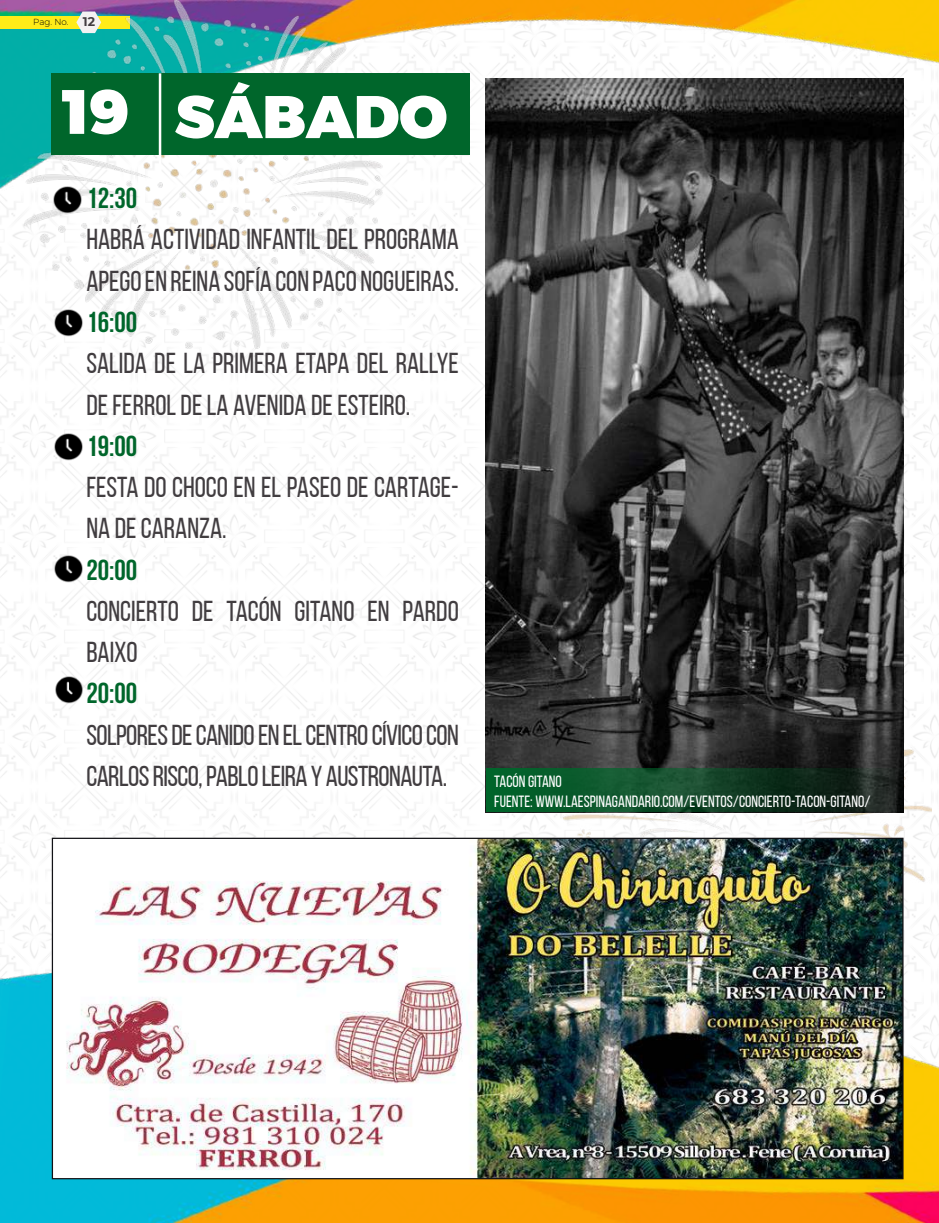
<style>
.page{position:relative;width:939px;height:1223px;background:#fff}
.page>*{position:absolute;margin:0;border:0;box-sizing:border-box;transform-origin:0 0}
.t1{font:900 60px "Montserrat";color:#fff}
.t2{font:28.75px/41.2px "Bebas Neue";color:#413d40}
.t3{font:28.75px/41.2px "Bebas Neue";letter-spacing:-.02em;color:#413d40}
.t4{font:700 28.75px "Bebas Neue";color:#00662b}
.t5{font:16.25px/20px "Bebas Neue";color:#fff}
.t6{font:300 8.75px "Montserrat";color:#000}
.s1{font-weight:700;font-size:12.5px;color:#413d40}
.s2{font-size:62.5px}
</style>
<div class="page">
<img style="left:0;top:221px;width:938px;height:490px">
<img style="left:0;top:0;width:939px;height:221px">
<div style="left:0;top:16px;width:130px;height:12px;background:#ffec18"></div>
<img style="left:0;top:711px;width:939px;height:511px">
<img style="left:25px;top:0;width:361px;height:348px">
<img style="left:563px;top:667px;width:369px;height:328px">
<div style="left:51px;top:73px;width:418px;height:82px;background:#00662b"></div>
<hr style="left:159px;top:73px;width:2px;height:103px;background:#fff">
<img style="left:51px;top:185px;width:32px;height:30px">
<img style="left:53px;top:307px;width:32px;height:30px">
<img style="left:52px;top:431px;width:32px;height:30px">
<img style="left:53px;top:553px;width:32px;height:30px">
<img style="left:53px;top:674px;width:32px;height:30px">
<img style="left:485px;top:78px;width:419px;height:734px">
<svg style="left:486px;top:768px;width:417px;height:44px;background:#104426"></svg>
<img style="left:54px;top:839px;width:848px;height:338px">
<p class="t6" style="left:33px;top:16px;width:63px">Pag. No. <span class="s1">12</span></p>
<h1 class="t1" style="left:62px;top:79px;width:387px"><span class="s2">19</span> SÁBADO</h1>
<p class="t4" style="left:86px;top:182px;width:52px">12:30</p>
<p class="t2" style="left:86px;top:218px;width:374px">HABRÁ ACTIVIDAD INFANTIL DEL PROGRAMA<br>APEGO EN REINA SOFÍA CON PACO NOGUEIRAS.</p>
<p class="t4" style="left:86px;top:306px;width:52px">16:00</p>
<p class="t2" style="left:86px;top:342px;width:374px">SALIDA DE LA PRIMERA ETAPA DEL RALLYE<br>DE FERROL DE LA AVENIDA DE ESTEIRO.</p>
<p class="t4" style="left:86px;top:430px;width:52px">19:00</p>
<p class="t2" style="left:86px;top:466px;width:374px">FESTA DO CHOCO EN EL PASEO DE CARTAGE-<br>NA DE CARANZA.</p>
<p class="t4" style="left:86px;top:554px;width:52px">20:00</p>
<p class="t2" style="left:86px;top:590px;width:374px">CONCIERTO DE TACÓN GITANO EN PARDO<br>BAIXO</p>
<p class="t4" style="left:86px;top:677px;width:52px">20:00</p>
<p class="t3" style="left:86px;top:714px;width:374px">SOLPORES DE CANIDO EN EL CENTRO CÍVICO CON<br>CARLOS RISCO, PABLO LEIRA Y AUSTRONAUTA.</p>
<p class="t5" style="left:494px;top:771px;width:378px">TACÓN GITANO<br>FUENTE: WWW.LAESPINAGANDARIO.COM/EVENTOS/CONCIERTO-TACON-GITANO/</p>
</div>
